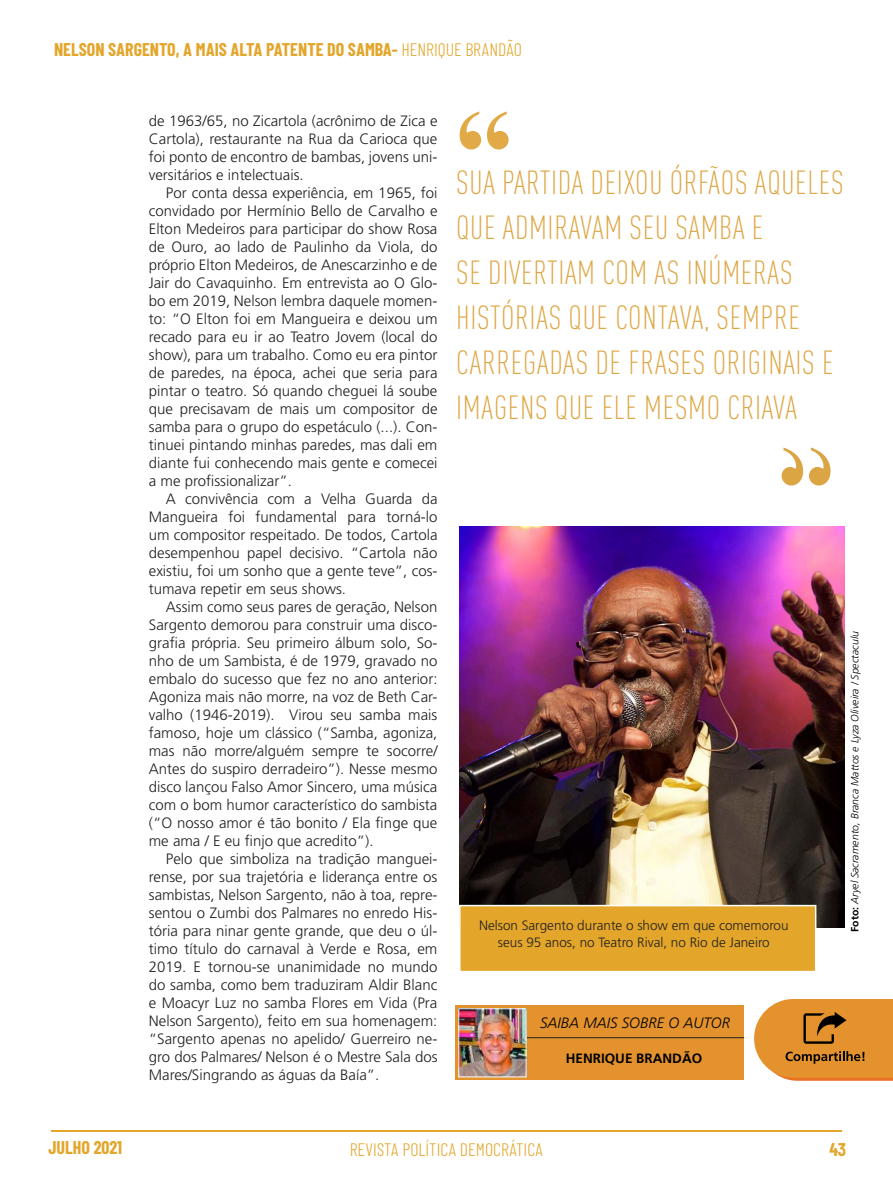
<style>
.page{position:relative;width:893px;height:1191px;background:#fff}
.page>*{position:absolute;margin:0;border:0;box-sizing:border-box;transform-origin:0 0}
.t1{font:700 116.7px "Times New Roman";color:#e2aa46}
.t2{font:300 condensed 33px/45px "DIN Pro";letter-spacing:.02em;color:#dea746}
.t3{font:700 18px "Barlow Condensed";color:#e3a62b}
.t4{font:300 18px "Barlow Condensed";color:#e3a62b}
.t5{font:300 15px/18px "Frutiger LT Std";color:#231f20;text-align:justify}
.t6{font:italic 300 15px "Frutiger LT Std";color:#000}
.t7{font:300 13.5px/16.5px "Frutiger LT Std";color:#231f20;text-align:center}
.t8{font:700 13.5px "Frutiger LT Std";color:#000}
.t9{font:italic 300 10.5px "Frutiger LT Std";color:#000}
.s1{font-weight:300}
.s2{font-weight:700;font-style:normal}
</style>
<div class="page">
<hr style="left:51px;top:1130px;width:790px;height:1px;background:#e3a62b">
<img style="left:459px;top:526px;width:385px;height:401px">
<div style="left:455px;top:1005px;width:289px;height:75px;background:#e4922d"></div>
<hr style="left:526px;top:1037px;width:218px;height:1px;background:#231f20">
<img style="left:460px;top:1010px;width:64px;height:65px">
<div style="left:458px;top:1008px;width:68px;height:69px;border:1px solid #fff"></div>
<svg style="left:754px;top:999px;width:139px;height:81px;background:#d68e37"></svg>
<div style="left:460px;top:905px;width:356px;height:66px;background:#e3a62b"></div>
<div style="left:459px;top:904px;width:357px;height:68px;border:2px solid #fff"></div>
<p class="t3" style="left:54px;top:43px;width:470px">NELSON SARGENTO, A MAIS ALTA PATENTE DO SAMBA- <span class="s1">HENRIQUE BRANDÃO</span></p>
<p class="t5" style="left:149px;top:112px;width:290px">de 1963/65, no Zicartola (acrônimo de Zica e Cartola), restaurante na Rua da Carioca que foi ponto de encontro de bambas, jovens uni&shy;versitários e intelectuais.</p>
<p class="t5" style="left:149px;top:184px;width:290px;text-indent:17px">Por conta dessa experiência, em 1965, foi convidado por Hermínio Bello de Carvalho e Elton Medeiros para participar do show Rosa de Ouro, ao lado de Paulinho da Viola, do próprio Elton Medeiros, de Anescarzinho e de Jair do Cavaquinho. Em entrevista ao O Glo&shy;bo em 2019, Nelson lembra daquele momen&shy;to: “O Elton foi em Mangueira e deixou um recado para eu ir ao Teatro Jovem (local do show), para um trabalho. Como eu era pintor de paredes, na época, achei que seria para pintar o teatro. Só quando cheguei lá soube que precisavam de mais um compositor de samba para o grupo do espetáculo (...). Con&shy;tinuei pintando minhas paredes, mas dali em diante fui conhecendo mais gente e comecei a me profissionalizar”.</p>
<p class="t5" style="left:149px;top:490px;width:290px;text-indent:17px">A convivência com a Velha Guarda da Mangueira foi fundamental para torná-lo um compositor respeitado. De todos, Cartola desempenhou papel decisivo. “Cartola não existiu, foi um sonho que a gente teve”, cos&shy;tumava repetir em seus shows.</p>
<p class="t5" style="left:149px;top:598px;width:290px;text-indent:17px">Assim como seus pares de geração, Nelson Sargento demorou para construir uma disco&shy;grafia própria. Seu primeiro álbum solo, So&shy;nho de um Sambista, é de 1979, gravado no embalo do sucesso que fez no ano anterior:<br>Agoniza mais não morre, na voz de Beth Car&shy;valho (1946-2019). Virou seu samba mais famoso, hoje um clássico (“Samba, agoniza, mas não morre/alguém sempre te socorre/ Antes do suspiro derradeiro”). Nesse mesmo disco lançou Falso Amor Sincero, uma música com o bom humor característico do sambista (“O nosso amor é tão bonito / Ela finge que me ama / E eu finjo que acredito”).</p>
<p class="t5" style="left:149px;top:850px;width:290px;text-indent:17px">Pelo que simboliza na tradição manguei&shy;rense, por sua trajetória e liderança entre os sambistas, Nelson Sargento, não à toa, repre&shy;sentou o Zumbi dos Palmares no enredo His&shy;tória para ninar gente grande, que deu o úl&shy;timo título do carnaval à Verde e Rosa, em 2019. E tornou-se unanimidade no mundo do samba, como bem traduziram Aldir Blanc e Moacyr Luz no samba Flores em Vida (Pra Nelson Sargento), feito em sua homenagem: “Sargento apenas no apelido/ Guerreiro ne&shy;gro dos Palmares/ Nelson é o Mestre Sala dos Mares/Singrando as águas da Baía”.</p>
<h1 class="t1" style="left:455px;top:82px;width:60px">“</h1>
<h2 class="t2" style="left:456px;top:160px;width:389px">SUA PARTIDA DEIXOU ÓRFÃOS AQUELES<br>QUE ADMIRAVAM SEU SAMBA E<br>SE DIVERTIAM COM AS INÚMERAS<br>HISTÓRIAS QUE CONTAVA, SEMPRE<br>CARREGADAS DE FRASES ORIGINAIS E<br>IMAGENS QUE ELE MESMO CRIAVA</h2>
<p class="t7" style="left:479px;top:917px;width:311px">Nelson Sargento durante o show em que comemorou seus 95 anos, no Teatro Rival, no Rio de Janeiro</p>
<p class="t6" style="left:540px;top:1016px;width:192px">SAIBA MAIS SOBRE O AUTOR</p>
<p class="t8" style="left:566px;top:1050px;width:138px">HENRIQUE BRANDÃO</p>
<p class="t9" style="left:850px;top:932px;width:302px;rotate:-90deg"><span class="s2">Foto:</span> Aryel Sacramento, Branca Mattos e Lyza Oliveira / Spectaculu</p>
<p class="t3" style="left:48px;top:1141px;width:75px">JULHO 2021</p>
<p class="t4" style="left:350px;top:1143px;width:195px">REVISTA POLÍTICA DEMOCRÁTICA</p>
<p class="t3" style="left:829px;top:1142px;width:18px">43</p>
</div>
